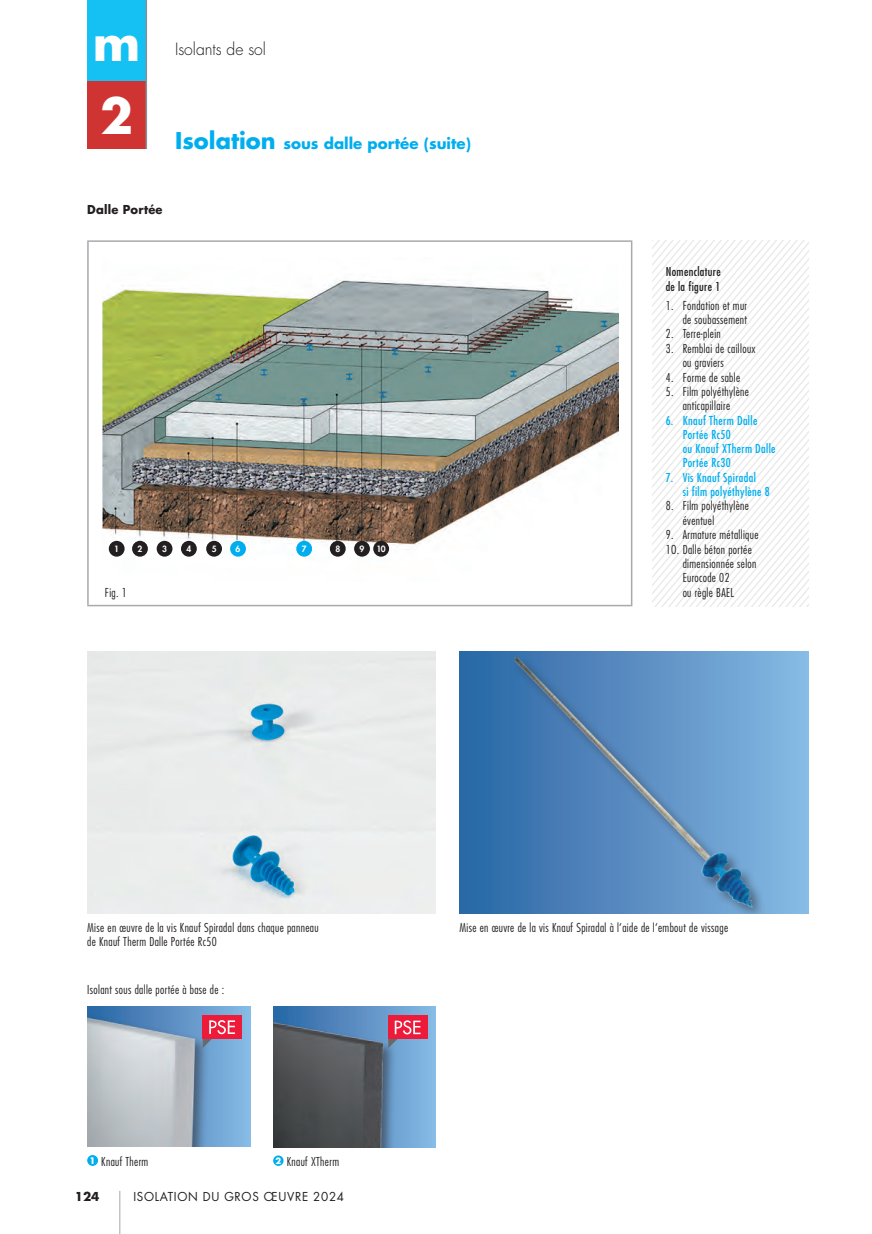
<style>
.page{position:relative;width:872px;height:1234px;background:#fff}
.page>*{position:absolute;margin:0;border:0;box-sizing:border-box;transform-origin:0 0}
.t1{font:700 48px "Futura Std";color:#fff}
.t2{font:300 16.5px "Futura Std";letter-spacing:-.005em;color:#231f20;scale:.96 1}
.t3{font:700 15px "Futura Std";color:#00aeef}
.t4{font:300 condensed 12px/14.4px "Futura Std";letter-spacing:.03em;color:#231f20}
.t5{font:condensed 12px/14.2px "Futura Std";letter-spacing:.03em;color:#00aeef}
.t6{font:12px "Futura Std";letter-spacing:.06em;color:#231f20}
.t7{font:condensed 12px/15px "Futura Std";letter-spacing:.03em;color:#231f20}
.t8{font:700 12px "Futura Std";letter-spacing:.015em;color:#231f20;scale:.96 1}
.t9{font:700 12px "Futura Std";letter-spacing:.015em;color:#231f20}
.t10{font:800 8.4px "Futura Std";color:#fff}
.s1{font-size:22.5px}
.s2{font-weight:700;font-stretch:normal;font-size:8.4px;color:#fff}
</style>
<div class="page">
<hr style="left:119px;top:1190px;width:1px;height:43px;background:#bcbdc0">
<div style="left:87px;top:80px;width:59px;height:68px;background:#cf3432"></div>
<div style="left:87px;top:0;width:59px;height:47px;background:#15c0f2"></div>
<div style="left:87px;top:13px;width:59px;height:68px;background:#15c0f2"></div>
<hr style="left:146px;top:0;width:1px;height:149px;background:#869096">
<svg style="left:653px;top:330px;width:155px;height:276px"></svg>
<div style="left:87px;top:651px;width:349px;height:262px;background:#eaeceb"></div>
<div style="left:459px;top:651px;width:349px;height:262px;background:linear-gradient(to right,#2964a3,#88b9e3)"></div>
<div style="left:512px;top:654px;width:255px;height:259px;background:#231f20;opacity:.5"></div>
<img style="left:515px;top:657px;width:237px;height:250px">
<img style="left:103px;top:280px;width:515px;height:277px">
<div style="left:109px;top:540px;width:16px;height:16px;background:#231f20;border-radius:50%"></div>
<div style="left:132px;top:540px;width:16px;height:16px;background:#231f20;border-radius:50%"></div>
<div style="left:157px;top:540px;width:15px;height:16px;background:#231f20;border-radius:50%"></div>
<div style="left:181px;top:540px;width:16px;height:16px;background:#231f20;border-radius:50%"></div>
<div style="left:206px;top:540px;width:16px;height:16px;background:#231f20;border-radius:50%"></div>
<div style="left:230px;top:540px;width:16px;height:16px;background:#00aeef;border-radius:50%"></div>
<div style="left:296px;top:540px;width:16px;height:16px;background:#00aeef;border-radius:50%"></div>
<div style="left:330px;top:540px;width:16px;height:16px;background:#231f20;border-radius:50%"></div>
<div style="left:354px;top:540px;width:16px;height:16px;background:#231f20;border-radius:50%"></div>
<div style="left:373px;top:540px;width:16px;height:16px;background:#231f20;border-radius:50%"></div>
<hr style="left:87px;top:240px;width:545px;height:2px;background:#a8a9ad">
<hr style="left:87px;top:242px;width:2px;height:362px;background:#a8a9ad">
<hr style="left:87px;top:604px;width:545px;height:2px;background:#a8a9ad">
<hr style="left:631px;top:242px;width:1px;height:362px;background:#a8a9ad">
<div style="left:87px;top:1154px;width:11px;height:11px;background:#00aeef;border-radius:50%"></div>
<div style="left:273px;top:1155px;width:10px;height:10px;background:#00aeef;border-radius:50%"></div>
<div style="left:273px;top:1006px;width:163px;height:140px;background:#7eb3de"></div>
<img style="left:273px;top:1006px;width:130px;height:140px">
<div style="left:388px;top:1014px;width:39px;height:24px;background:#ed1a3a"></div>
<svg style="left:388px;top:1020px;width:32px;height:27px"></svg>
<div style="left:87px;top:1005px;width:163px;height:141px;background:#7bb0dd"></div>
<img style="left:87px;top:1005px;width:122px;height:141px">
<div style="left:203px;top:1014px;width:39px;height:24px;background:#ed1a3a"></div>
<svg style="left:203px;top:1020px;width:32px;height:27px"></svg>
<h1 class="t1" style="left:93px;top:11px;width:49px">m</h1>
<h2 class="t2" style="left:175px;top:39px;width:96px">Isolants de sol</h2>
<h1 class="t1" style="left:100px;top:84px;width:34px">2</h1>
<p class="t3" style="left:175px;top:133px;width:297px"><span class="s1">Isolation</span> sous dalle portée (suite)</p>
<p class="t8" style="left:87px;top:202px;width:80px">Dalle Portée</p>
<p class="t10" style="left:114px;top:543px;width:6px">1</p>
<p class="t10" style="left:137px;top:543px;width:6px">2</p>
<p class="t10" style="left:162px;top:543px;width:6px">3</p>
<p class="t10" style="left:186px;top:543px;width:6px">4</p>
<p class="t10" style="left:212px;top:543px;width:6px">5</p>
<p class="t10" style="left:236px;top:543px;width:6px">6</p>
<p class="t10" style="left:302px;top:543px;width:6px">7</p>
<p class="t10" style="left:335px;top:543px;width:6px">8</p>
<p class="t10" style="left:359px;top:543px;width:6px">9</p>
<p class="t10" style="left:376px;top:543px;width:11px">10</p>
<p class="t4" style="left:105px;top:585px;width:24px">Fig. 1</p>
<p class="t7" style="left:665px;top:264px;width:57px">Nomenclature de la figure 1</p>
<p class="t4" style="left:665px;top:298px;width:83px;text-align:right">1. Fondation et mur de soubassement</p>
<p class="t4" style="left:665px;top:326px;width:57px">2. Terre-plein</p>
<p class="t4" style="left:682px;top:341px;width:74px;text-indent:-17px">3. Remblai de cailloux ou graviers</p>
<p class="t4" style="left:665px;top:370px;width:76px">4. Forme de sable</p>
<p class="t4" style="left:665px;top:384px;width:85px;text-align:center">5. Film polyéthylène anticapillaire</p>
<p class="t5" style="left:682px;top:413px;width:94px;text-indent:-17px">6. Knauf Therm Dalle<br>Portée Rc50<br>ou Knauf XTherm Dalle<br>Portée Rc30</p>
<p class="t5" style="left:682px;top:470px;width:89px;text-indent:-17px">7. Vis Knauf Spiradal<br>si film polyéthylène 8</p>
<p class="t4" style="left:682px;top:498px;width:68px;text-indent:-17px">8. Film polyéthylène éventuel</p>
<p class="t4" style="left:665px;top:527px;width:94px">9. Armature métallique</p>
<p class="t4" style="left:665px;top:542px;width:88px">1O. Dalle béton portée</p>
<p class="t4" style="left:682px;top:556px;width:75px">dimensionnée selon</p>
<p class="t4" style="left:682px;top:570px;width:48px">Eurocode 02</p>
<p class="t4" style="left:682px;top:585px;width:53px">ou règle BAEL</p>
<p class="t4" style="left:87px;top:920px;width:233px">Mise en œuvre de la vis Knauf Spiradal dans chaque panneau de Knauf Therm Dalle Portée Rc50</p>
<p class="t4" style="left:459px;top:920px;width:270px">Mise en œuvre de la vis Knauf Spiradal à l‘aide de l‘embout de vissage</p>
<p class="t4" style="left:87px;top:981px;width:139px">Isolant sous dalle portée à base de :</p>
<p class="t4" style="left:90px;top:1153px;width:60px"><sup>1</sup> Knauf Therm</p>
<p class="t4" style="left:275px;top:1153px;width:65px"><span class="s2">2</span> Knauf XTherm</p>
<p class="t9" style="left:75px;top:1187px;width:26px">124</p>
<p class="t6" style="left:133px;top:1188px;width:212px">ISOLATION DU GROS ŒUVRE 2024</p>
</div>
